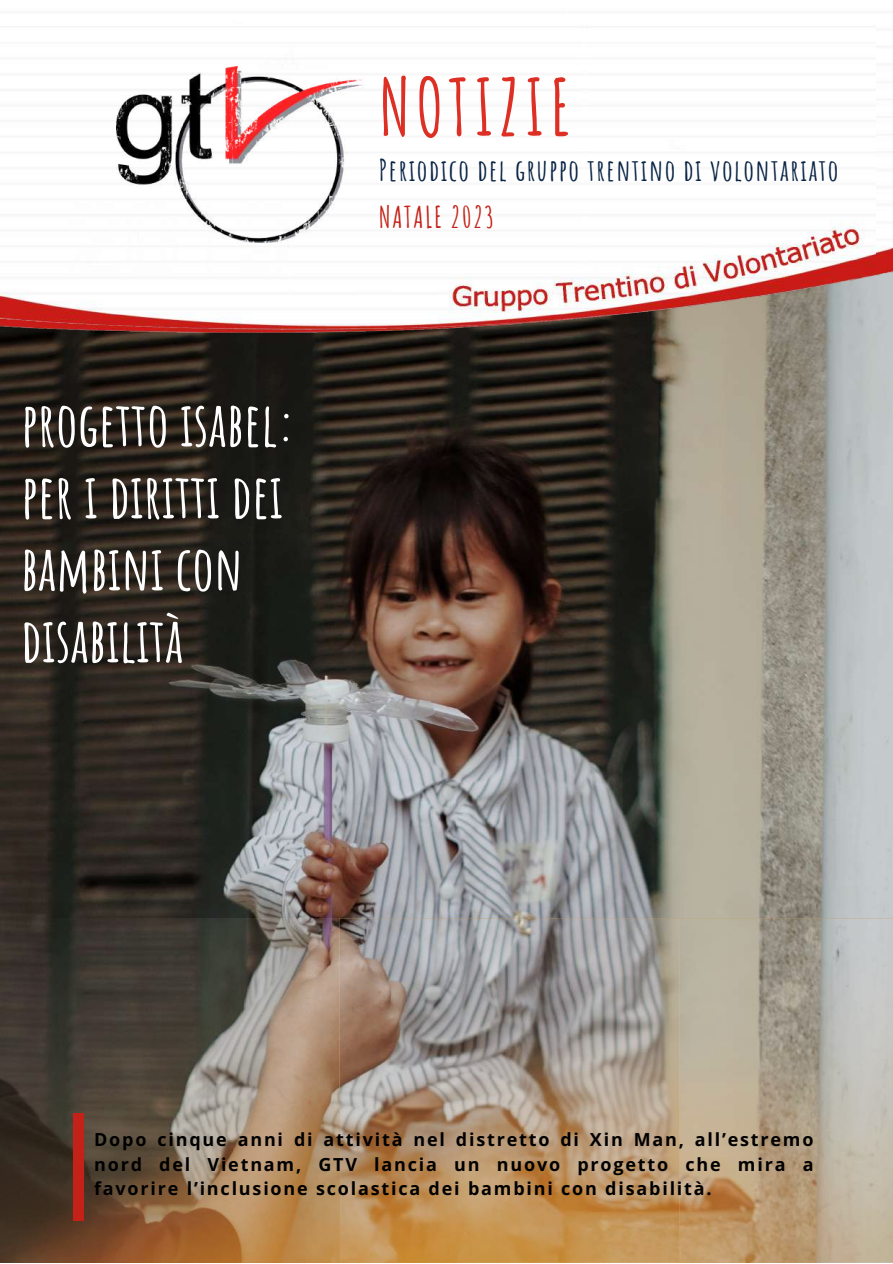
<style>
.page{position:relative;width:893px;height:1264px;background:#fff}
.page>*{position:absolute;margin:0;border:0;box-sizing:border-box;transform-origin:0 0}
.t1{font:700 77.25px "Amatic SC";letter-spacing:.07em;color:#dd2f24}
.t2{font:700 60.6px/72px "Amatic SC";color:#fff}
.t3{font:700 29.4px "Amatic SC";letter-spacing:.05em;color:#092445}
.t4{font:700 29.4px "Amatic SC";letter-spacing:.05em;color:#c42218}
.t5{font:700 18px/24.8px "Open Sans";letter-spacing:.1em;color:#000;text-align:justify}
</style>
<div class="page">
<img style="left:1px;top:356px;width:891px;height:562px">
<svg style="left:679px;top:918px;width:213px;height:344px"></svg>
<img style="left:0;top:247px;width:892px;height:109px">
<img style="left:0;top:58px;width:875px;height:292px">
<img style="left:116px;top:66px;width:250px;height:177px">
<svg style="left:339px;top:918px;width:340px;height:344px"></svg>
<svg style="left:0;top:918px;width:339px;height:344px"></svg>
<div style="left:74px;top:1113px;width:9px;height:107px;background:#c42218"></div>
<h2 class="t2" style="left:21px;top:387px;width:275px">progetto isabel: per i diritti dei bambini con disabilità</h2>
<h1 class="t1" style="left:379px;top:57px;width:194px">NOTIZIE</h1>
<h3 class="t3" style="left:379px;top:151px;width:461px">Periodico del gruppo trentino di volontariato</h3>
<h3 class="t4" style="left:379px;top:198px;width:117px">NATALE 2023</h3>
<p class="t5" style="left:94px;top:1126px;width:720px">Dopo cinque anni di attività nel distretto di Xin Man, all’estremo nord del Vietnam, GTV lancia un nuovo progetto che mira a favorire l’inclusione scolastica dei bambini con disabilità.</p>
</div>
